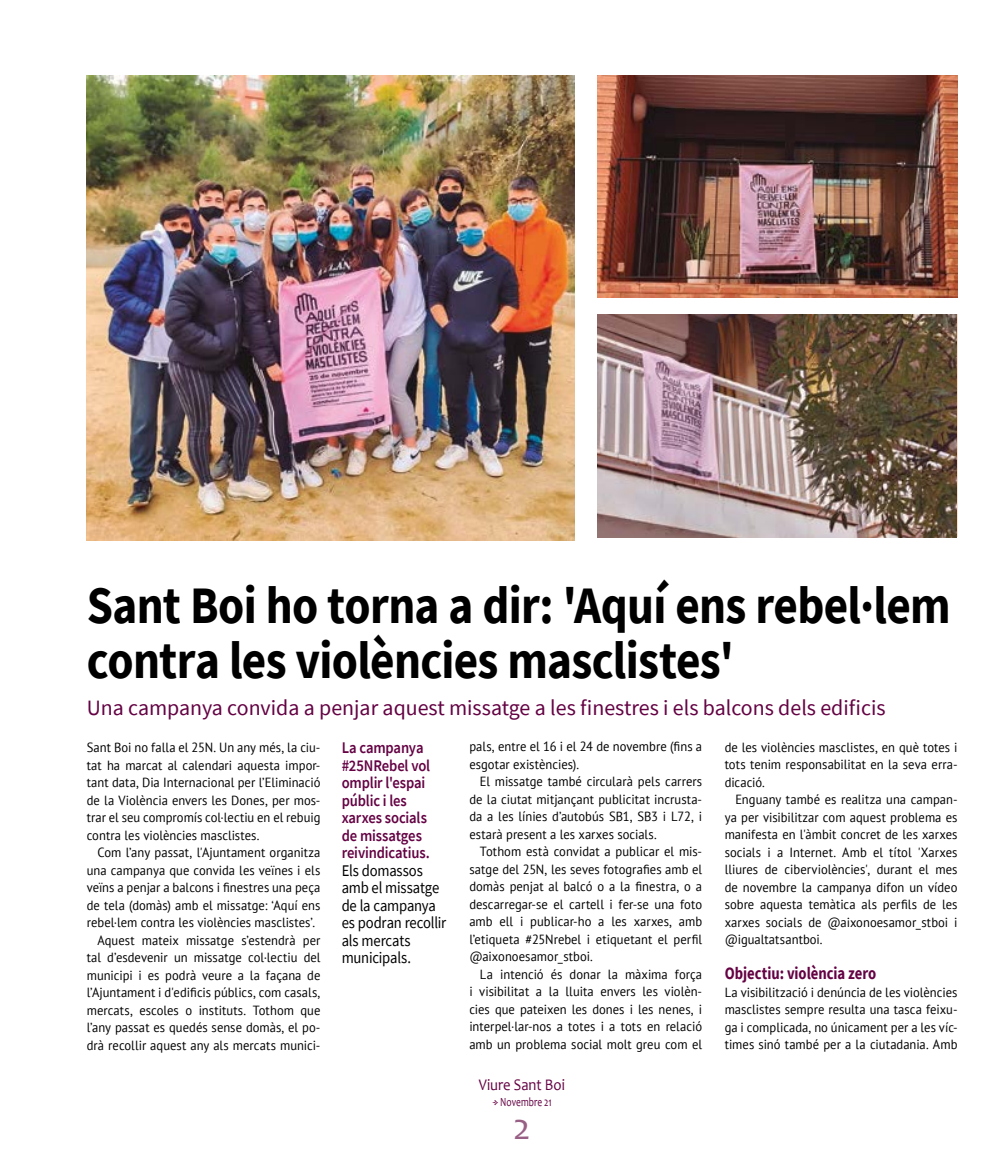
<style>
.page{position:relative;width:993px;height:1170px;background:#fff}
.page>*{position:absolute;margin:0;border:0;box-sizing:border-box;transform-origin:0 0}
.t1{font:700 52.5px/55px "Source Sans Pro";letter-spacing:-.015em;color:#000;scale:.9 1}
.t2{font:37.5px "Candara";color:#996085}
.t3{font:21.88px "Source Sans Pro";color:#640243}
.t4{font:700 17.25px "Source Sans Pro";letter-spacing:-.005em;color:#640243;scale:.85 1}
.t5{font:600 16.25px/17.5px "Source Sans Pro";letter-spacing:-.01em;color:#640243;scale:.9 1}
.t6{font:16.25px/17.5px "Source Sans Pro";letter-spacing:-.015em;color:#000;scale:.9 1}
.t7{font:16.25px "Candara";color:#640243;scale:.9 1}
.t8{font:13.25px/17.5px "PT Sans";color:#000;text-align:justify;scale:.95 1}
.t9{font:12.5px "Candara";color:#640243;scale:.75 1}
</style>
<div class="page">
<img style="left:87px;top:75px;width:487px;height:465px">
<img style="left:597px;top:314px;width:359px;height:223px">
<img style="left:597px;top:75px;width:360px;height:222px">
<h1 class="t1" style="left:87px;top:577px;width:961px">Sant Boi ho torna a dir: 'Aquí ens rebel·lem contra les violències masclistes'</h1>
<h3 class="t3" style="left:87px;top:694px;width:800px">Una campanya convida a penjar aquest missatge a les finestres i els balcons dels edificis</h3>
<p class="t8" style="left:87px;top:738px;width:247px">Sant Boi no falla el 25N. Un any més, la ciu&shy;tat ha marcat al calendari aquesta impor&shy;tant data, Dia Internacional per l’Eliminació de la Violència envers les Dones, per mos&shy;trar el seu compromís col·lectiu en el rebuig contra les violències masclistes.</p>
<p class="t8" style="left:97px;top:843px;width:236px">Com l’any passat, l'Ajuntament organitza</p>
<p class="t8" style="left:87px;top:860px;width:247px">una campanya que convida les veïnes i els</p>
<p class="t8" style="left:87px;top:878px;width:247px">veïns a penjar a balcons i finestres una peça</p>
<p class="t8" style="left:87px;top:895px;width:247px">de tela (domàs) amb el missatge: ‘Aquí ens</p>
<p class="t8" style="left:87px;top:913px;width:242px">rebel·lem contra les violències masclistes’.</p>
<p class="t8" style="left:97px;top:930px;width:236px">Aquest mateix missatge s’estendrà per</p>
<p class="t8" style="left:87px;top:948px;width:247px">tal d’esdevenir un missatge col·lectiu del</p>
<p class="t8" style="left:87px;top:965px;width:247px">municipi i es podrà veure a la façana de</p>
<p class="t8" style="left:87px;top:983px;width:247px">l’Ajuntament i d'edificis públics, com casals,</p>
<p class="t8" style="left:87px;top:1000px;width:247px">mercats, escoles o instituts. Tothom que</p>
<p class="t8" style="left:87px;top:1018px;width:247px">l’any passat es quedés sense domàs, el po-</p>
<p class="t8" style="left:87px;top:1035px;width:247px">drà recollir aquest any als mercats munici-</p>
<p class="t5" style="left:341px;top:738px;width:100px">La campanya #25NRebel vol omplir l'espai públic i les xarxes socials de missatges reivindicatius.</p>
<p class="t6" style="left:341px;top:861px;width:118px">Els domassos amb el missatge de la campanya es podran recollir als mercats municipals.</p>
<p class="t8" style="left:469px;top:737px;width:246px">pals, entre el 16 i el 24 de novembre (fins a esgotar existències).</p>
<p class="t8" style="left:469px;top:772px;width:246px;text-indent:11px">El missatge també circularà pels carrers de la ciutat mitjançant publicitat incrusta&shy;da a les línies d’autobús SB1, SB3 i L72, i estarà present a les xarxes socials.</p>
<p class="t8" style="left:469px;top:842px;width:246px;text-indent:11px">Tothom està convidat a publicar el mis&shy;satge del 25N, les seves fotografies amb el domàs penjat al balcó o a la finestra, o a descarregar-se el cartell i fer-se una foto amb ell i publicar-ho a les xarxes, amb l’etiqueta #25Nrebel i etiquetant el perfil @aixonoesamor_stboi.</p>
<p class="t8" style="left:469px;top:965px;width:246px;text-indent:11px">La intenció és donar la màxima força i visibilitat a la lluita envers les violèn&shy;cies que pateixen les dones i les nenes, i interpel·lar-nos a totes i a tots en relació amb un problema social molt greu com el</p>
<p class="t7" style="left:479px;top:1073px;width:97px">Viure Sant Boi</p>
<p class="t9" style="left:500px;top:1094px;width:70px">Novembre 21</p>
<h2 class="t2" style="left:513px;top:1102px;width:19px">2</h2>
<p class="t8" style="left:724px;top:738px;width:246px">de les violències masclistes, en què totes i tots tenim responsabilitat en la seva erra&shy;dicació.</p>
<p class="t8" style="left:724px;top:790px;width:246px;text-indent:11px">Enguany també es realitza una campan&shy;ya per visibilitzar com aquest problema es manifesta en l'àmbit concret de les xarxes socials i a Internet. Amb el títol 'Xarxes lliures de ciberviolències', durant el mes de novembre la campanya difon un vídeo sobre aquesta temàtica als perfils de les xarxes socials de @aixonoesamor_stboi i @igualtatsantboi.</p>
<h3 class="t4" style="left:724px;top:961px;width:180px">Objectiu: violència zero</h3>
<p class="t8" style="left:724px;top:983px;width:246px">La visibilització i denúncia de les violències masclistes sempre resulta una tasca feixu&shy;ga i complicada, no únicament per a les víc&shy;times sinó també per a la ciutadania. Amb</p>
</div>
